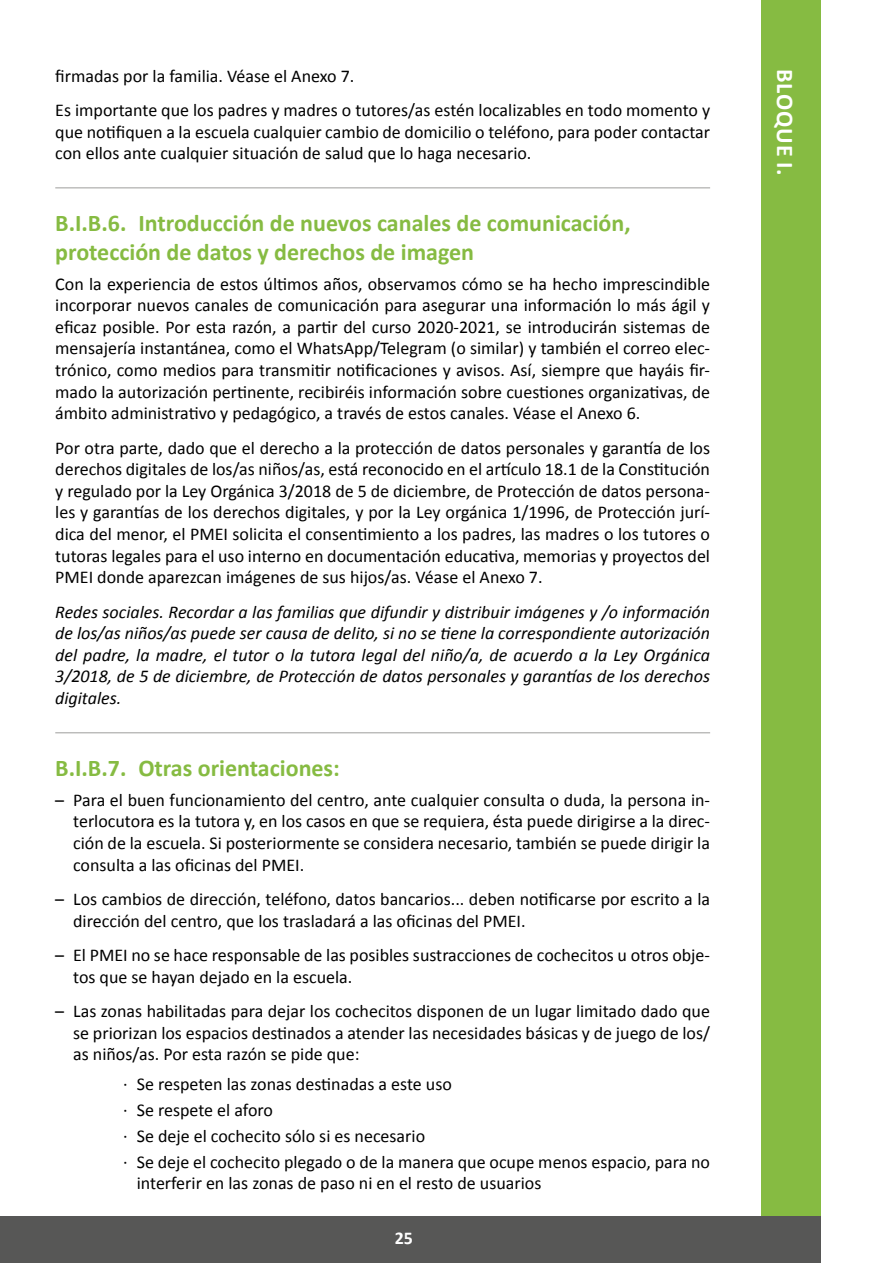
<style>
.page{position:relative;width:893px;height:1263px;background:#fff}
.page>*{position:absolute;margin:0;border:0;box-sizing:border-box;transform-origin:0 0}
.t1{font:700 24px/28.8px "Calibri";color:#86bb42}
.t2{font:700 24px "Calibri";letter-spacing:.04em;color:#fff}
.t3{font:18px/21.6px "Calibri";color:#000}
.t4{font:italic 18px/21.6px "Calibri";color:#000;text-align:justify}
.t5{font:700 18px "Calibri";color:#fff}
</style>
<div class="page">
<div style="left:761px;top:0;width:60px;height:1263px;background:#86bb42"></div>
<div style="left:0;top:1216px;width:821px;height:47px;background:#575756"></div>
<hr style="left:55px;top:187px;width:655px;height:1px;background:#9d9d9c">
<hr style="left:55px;top:732px;width:655px;height:1px;background:#9d9d9c">
<p class="t3" style="left:55px;top:58px;width:656px;line-height:34.3px">firmadas por la familia. Véase el Anexo 7.<br>Es importante que los padres y madres o tutores/as estén localizables en todo momento y</p>
<p class="t3" style="left:55px;top:120px;width:656px">que notifiquen a la escuela cualquier cambio de domicilio o teléfono, para poder contactar con ellos ante cualquier situación de salud que lo haga necesario.</p>
<h1 class="t1" style="left:55px;top:207px;width:577px">B.I.B.6. Introducción de nuevos canales de comunicación, protección de datos y derechos de imagen</h1>
<p class="t3" style="left:55px;top:272px;width:656px;text-align:justify">Con la experiencia de estos últimos años, observamos cómo se ha hecho imprescindible incorporar nuevos canales de comunicación para asegurar una información lo más ágil y eficaz posible. Por esta razón, a partir del curso 2020-2021, se introducirán sistemas de mensajería instantánea, como el WhatsApp/Telegram (o similar) y también el correo elec&shy;trónico, como medios para transmitir notificaciones y avisos. Así, siempre que hayáis fir&shy;mado la autorización pertinente, recibiréis información sobre cuestiones organizativas, de ámbito administrativo y pedagógico, a través de estos canales. Véase el Anexo 6.</p>
<p class="t3" style="left:55px;top:436px;width:656px;text-align:justify">Por otra parte, dado que el derecho a la protección de datos personales y garantía de los derechos digitales de los/as niños/as, está reconocido en el artículo 18.1 de la Constitución y regulado por la Ley Orgánica 3/2018 de 5 de diciembre, de Protección de datos persona&shy;les y garantías de los derechos digitales, y por la Ley orgánica 1/1996, de Protección jurí&shy;dica del menor, el PMEI solicita el consentimiento a los padres, las madres o los tutores o tutoras legales para el uso interno en documentación educativa, memorias y proyectos del PMEI donde aparezcan imágenes de sus hijos/as. Véase el Anexo 7.</p>
<p class="t4" style="left:55px;top:600px;width:656px">Redes sociales. Recordar a las familias que difundir y distribuir imágenes y /o información de los/as niños/as puede ser causa de delito, si no se tiene la correspondiente autorización del padre, la madre, el tutor o la tutora legal del niño/a, de acuerdo a la Ley Orgánica 3/2018, de 5 de diciembre, de Protección de datos personales y garantías de los derechos digitales.</p>
<h1 class="t1" style="left:55px;top:752px;width:286px">B.I.B.7. Otras orientaciones:</h1>
<p class="t3" style="left:73px;top:788px;width:638px;text-align:justify;text-indent:-18px">– Para el buen funcionamiento del centro, ante cualquier consulta o duda, la persona in&shy;terlocutora es la tutora y, en los casos en que se requiera, ésta puede dirigirse a la direc&shy;ción de la escuela. Si posteriormente se considera necesario, también se puede dirigir la consulta a las oficinas del PMEI.</p>
<p class="t3" style="left:73px;top:887px;width:638px;text-indent:-18px">– Los cambios de dirección, teléfono, datos bancarios... deben notificarse por escrito a la dirección del centro, que los trasladará a las oficinas del PMEI.</p>
<p class="t3" style="left:73px;top:943px;width:638px;text-indent:-18px">– El PMEI no se hace responsable de las posibles sustracciones de cochecitos u otros obje&shy;tos que se hayan dejado en la escuela.</p>
<p class="t3" style="left:73px;top:999px;width:638px;text-align:justify;text-indent:-18px">– Las zonas habilitadas para dejar los cochecitos disponen de un lugar limitado dado que se priorizan los espacios destinados a atender las necesidades básicas y de juego de los/ as niños/as. Por esta razón se pide que:</p>
<p class="t3" style="left:123px;top:1070px;width:588px;line-height:25.8px">· Se respeten las zonas destinadas a este uso<br>· Se respete el aforo<br>· Se deje el cochecito sólo si es necesario<br>· Se deje el cochecito plegado o de la manera que ocupe menos espacio, para no</p>
<p class="t3" style="left:137px;top:1172px;width:406px">interferir en las zonas de paso ni en el resto de usuarios</p>
<p class="t5" style="left:395px;top:1227px;width:20px">25</p>
<h1 class="t2" style="left:800px;top:69px;width:108px;rotate:90deg">BLOQUE I.</h1>
</div>
